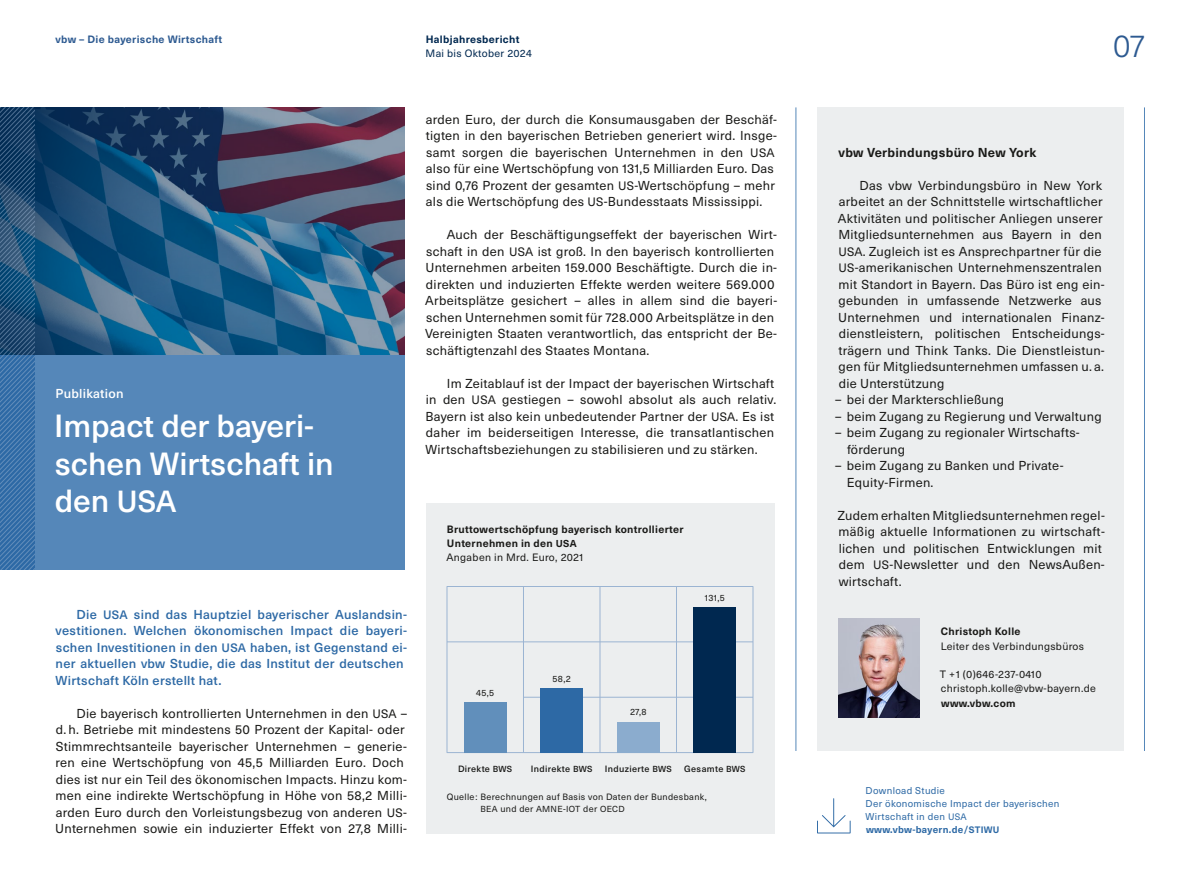
<style>
.page{position:relative;width:1200px;height:893px;background:#fff}
.page>*{position:absolute;margin:0;border:0;box-sizing:border-box;transform-origin:0 0}
.t1{font:500 31.5px/37.5px "Neue Haas Unica Pro";color:#fff}
.t2{font:300 31.5px "Neue Haas Unica Pro";color:#2d5a91}
.t3{font:12.75px/16.5px "Neue Haas Unica Pro";letter-spacing:.02em;color:#1a1a18}
.t4{font:500 12.75px/16.5px "Neue Haas Unica Pro";letter-spacing:.02em;color:#2d69a5}
.t5{font:700 12.75px "Neue Haas Unica Pro";letter-spacing:.02em;color:#1a1a18}
.t6{font:500 12.75px "Neue Haas Unica Pro";letter-spacing:.02em;color:#fff}
.t7{font:700 10.5px/14.2px "Neue Haas Unica Pro";letter-spacing:.03em;color:#1a1a18}
.t8{font:10.5px/14.2px "Neue Haas Unica Pro";letter-spacing:.03em;color:#1a1a18}
.t9{font:700 10.5px "Neue Haas Unica Pro";letter-spacing:.03em;color:#2d5a91}
.t10{font:700 10.5px "Neue Haas Unica Pro";letter-spacing:.03em;color:#002850}
.t11{font:10.5px "Neue Haas Unica Pro";letter-spacing:.03em;color:#002850}
.t12{font:9.75px/13.2px "Neue Haas Unica Pro";letter-spacing:.035em;color:#2d69a5}
.t13{font:9px "Neue Haas Unica Pro";letter-spacing:.04em;color:#1a1a18}
.t14{font:500 9px "Neue Haas Unica Pro";letter-spacing:.04em;color:#1a1a18}
.t15{font:8.7px "Neue Haas Unica Pro";letter-spacing:.04em;color:#1a1a18}
.s1{font-size:30px}
.s2{font-size:12px}
.s3{font-size:9.9px}
.s4{font-weight:400}
.s5{font-size:8.7px}
.s6{font-size:9px}
.s7{font-size:9.15px}
.s8{font-weight:700}
.s9{font-weight:700;font-size:9.15px}
</style>
<div class="page">
<div style="left:0;top:355px;width:404px;height:214px;background:#5587b9"></div>
<img style="left:34px;top:107px;width:370px;height:248px">
<svg style="left:0;top:107px;width:34px;height:462px"></svg>
<div style="left:425px;top:503px;width:349px;height:330px;background:#eceeef"></div>
<div style="left:816px;top:107px;width:307px;height:644px;background:#eceeef"></div>
<hr style="left:1143px;top:107px;width:1px;height:644px;background:#5587b9">
<hr style="left:795px;top:107px;width:1px;height:644px;background:#5587b9">
<img style="left:838px;top:619px;width:80px;height:99px">
<hr style="left:446px;top:752px;width:307px;height:1px;background:#9bb4d2">
<hr style="left:446px;top:586px;width:307px;height:1px;background:#9bb4d2">
<hr style="left:447px;top:642px;width:305px;height:1px;background:#9bb4d2">
<hr style="left:523px;top:697px;width:229px;height:1px;background:#9bb4d2">
<div style="left:693px;top:607px;width:43px;height:145px;background:#002850"></div>
<div style="left:617px;top:722px;width:42px;height:30px;background:#8bacce"></div>
<div style="left:540px;top:688px;width:43px;height:64px;background:#2d69a5"></div>
<div style="left:463px;top:702px;width:43px;height:50px;background:#618fbb"></div>
<hr style="left:446px;top:586px;width:1px;height:167px;background:#9bb4d2">
<hr style="left:523px;top:586px;width:1px;height:167px;background:#9bb4d2">
<hr style="left:599px;top:586px;width:1px;height:167px;background:#9bb4d2">
<hr style="left:676px;top:586px;width:1px;height:167px;background:#9bb4d2">
<hr style="left:752px;top:586px;width:1px;height:167px;background:#9bb4d2">
<svg style="left:817px;top:798px;width:33px;height:35px"></svg>
<p class="t9" style="left:56px;top:33px;width:168px">vbw – Die bayerische Wirtschaft</p>
<p class="t10" style="left:425px;top:33px;width:95px">Halbjahresbericht</p>
<p class="t11" style="left:425px;top:47px;width:108px">Mai bis Oktober 2024</p>
<p class="t6" style="left:55px;top:385px;width:70px">Publikation</p>
<h1 class="t1" style="left:54px;top:408px;width:281px">Impact der bayeri&shy;schen Wirtschaft in den <span class="s1">USA</span></h1>
<p class="t4" style="left:56px;top:606px;width:353px;text-indent:21px">Die <span class="s2">USA</span> sind das Hauptziel bayerischer Auslandsin&shy;vestitionen. Welchen ökonomischen Impact die bayeri&shy;schen Investitionen in den <span class="s2">USA</span> haben, ist Gegenstand ei&shy;ner aktuellen vbw Studie, die das Institut der deutschen Wirtschaft Köln erstellt hat.</p>
<p class="t3" style="left:55px;top:705px;width:353px;text-indent:21px">Die bayerisch kontrollierten Unternehmen in den <span class="s2">USA</span> – d. h. Betriebe mit mindestens 50 Prozent der Kapital- oder Stimmrechtsanteile bayerischer Unternehmen – generie&shy;ren eine Wertschöpfung von 45,5 Milliarden Euro. Doch dies ist nur ein Teil des ökonomischen Impacts. Hinzu kom&shy;men eine indirekte Wertschöpfung in Höhe von 58,2 Milli&shy;arden Euro durch den Vorleistungsbezug von anderen <span class="s2">US</span>-Unternehmen sowie ein induzierter Effekt von 27,8 Milli-</p>
<p class="t3" style="left:425px;top:111px;width:353px">arden Euro, der durch die Konsumausgaben der Beschäf&shy;tigten in den bayerischen Betrieben generiert wird. Insge&shy;samt sorgen die bayerischen Unternehmen in den <span class="s2">USA </span>also für eine Wertschöpfung von 131,5 Milliarden Euro. Das sind 0,76 Prozent der gesamten <span class="s2">US</span>-Wertschöpfung – mehr als die Wertschöpfung des <span class="s2">US</span>-Bundesstaats Mississippi.</p>
<p class="t3" style="left:425px;top:227px;width:353px;text-indent:22px">Auch der Beschäftigungseffekt der bayerischen Wirt&shy;schaft in den <span class="s2">USA</span> ist groß. In den bayerisch kontrollierten Unternehmen arbeiten 159.000 Beschäftigte. Durch die in&shy;direkten und induzierten Effekte werden weitere 569.000<br>Arbeitsplätze gesichert – alles in allem sind die bayeri&shy;schen Unternehmen somit für 728.000 Arbeitsplätze in den Vereinigten Staaten verantwortlich, das entspricht der Be&shy;schäftigtenzahl des Staates Montana.</p>
<p class="t3" style="left:425px;top:375px;width:352px;text-indent:21px">Im Zeitablauf ist der Impact der bayerischen Wirtschaft in den <span class="s2">USA</span> gestiegen – sowohl absolut als auch relativ.<br>Bayern ist also kein unbedeutender Partner der <span class="s2">USA</span>. Es ist daher im beiderseitigen Interesse, die transatlantischen Wirtschaftsbeziehungen zu stabilisieren und zu stärken.</p>
<p class="t7" style="left:446px;top:522px;width:238px">Bruttowertschöpfung bayerisch kontrollierter<br>Unternehmen in den <span class="s3">USA<br></span><span class="s4">Angaben in Mrd. Euro, 2021</span></p>
<p class="t13" style="left:704px;top:592px;width:21px">131,5</p>
<p class="t13" style="left:476px;top:687px;width:20px">45,5</p>
<p class="t13" style="left:552px;top:673px;width:20px">58,2</p>
<p class="t13" style="left:630px;top:707px;width:18px">27,8</p>
<p class="t14" style="left:458px;top:763px;width:56px">Direkte <span class="s5">BWS</span></p>
<p class="t14" style="left:531px;top:763px;width:63px">Indirekte <span class="s5">BWS</span></p>
<p class="t14" style="left:604px;top:763px;width:68px">Induzierte <span class="s5">BWS</span></p>
<p class="t14" style="left:684px;top:763px;width:63px">Gesamte <span class="s5">BWS</span></p>
<p class="t13" style="left:446px;top:791px;width:261px">Quelle: Berechnungen auf Basis von Daten der Bundesbank,</p>
<p class="t15" style="left:480px;top:804px;width:146px">BEA <span class="s6">und der</span> AMNE<span class="s6">-</span>IOT <span class="s6">der</span> OECD</p>
<h1 class="t2" style="left:1112px;top:28px;width:33px">07</h1>
<p class="t5" style="left:838px;top:145px;width:199px">vbw Verbindungsbüro New York</p>
<p class="t3" style="left:837px;top:177px;width:268px;text-indent:22px">Das vbw Verbindungsbüro in New York arbeitet an der Schnittstelle wirtschaftlicher Aktivitäten und politischer Anliegen unserer Mitgliedsunternehmen aus Bayern in den <span class="s2">USA</span>. Zugleich ist es Ansprechpartner für die <span class="s2">US</span>-amerikanischen Unternehmenszentralen mit Standort in Bayern. Das Büro ist eng ein&shy;gebunden in umfassende Netzwerke aus Unternehmen und internationalen Finanz&shy;dienstleistern, politischen Entscheidungs&shy;trägern und Think Tanks. Die Dienstleistun&shy;gen für Mitgliedsunternehmen umfassen u. a. die Unterstützung</p>
<p class="t3" style="left:835px;top:392px;width:170px">– bei der Markterschließung</p>
<p class="t3" style="left:835px;top:408px;width:268px">– beim Zugang zu Regierung und Verwaltung</p>
<p class="t3" style="left:846px;top:425px;width:234px;text-indent:-12px">– beim Zugang zu regionaler Wirtschafts&shy;förderung</p>
<p class="t3" style="left:846px;top:458px;width:218px;text-indent:-12px">– beim Zugang zu Banken und Private-<br>Equity-Firmen.</p>
<p class="t3" style="left:837px;top:507px;width:268px">Zudem erhalten Mitgliedsunternehmen regel&shy;mäßig aktuelle Informationen zu wirtschaft&shy;lichen und politischen Entwicklungen mit dem <span class="s2">US</span>-Newsletter und den NewsAußen&shy;wirtschaft.</p>
<p class="t7" style="left:940px;top:625px;width:81px">Christoph Kolle</p>
<p class="t8" style="left:940px;top:639px;width:145px">Leiter des Verbindungsbüros</p>
<p class="t8" style="left:939px;top:667px;width:157px">T +1 (0)646-237-0410 christoph.kolle@vbw-bayern.de</p>
<p class="t7" style="left:940px;top:696px;width:76px">www.vbw.com</p>
<p class="t12" style="left:865px;top:784px;width:195px">Download Studie<br>Der ökonomische Impact der bayerischen<br>Wirtschaft in den <span class="s7">USA </span><span class="s8">www.vbw-bayern.de/</span><span class="s9">STIWU</span></p>
</div>
